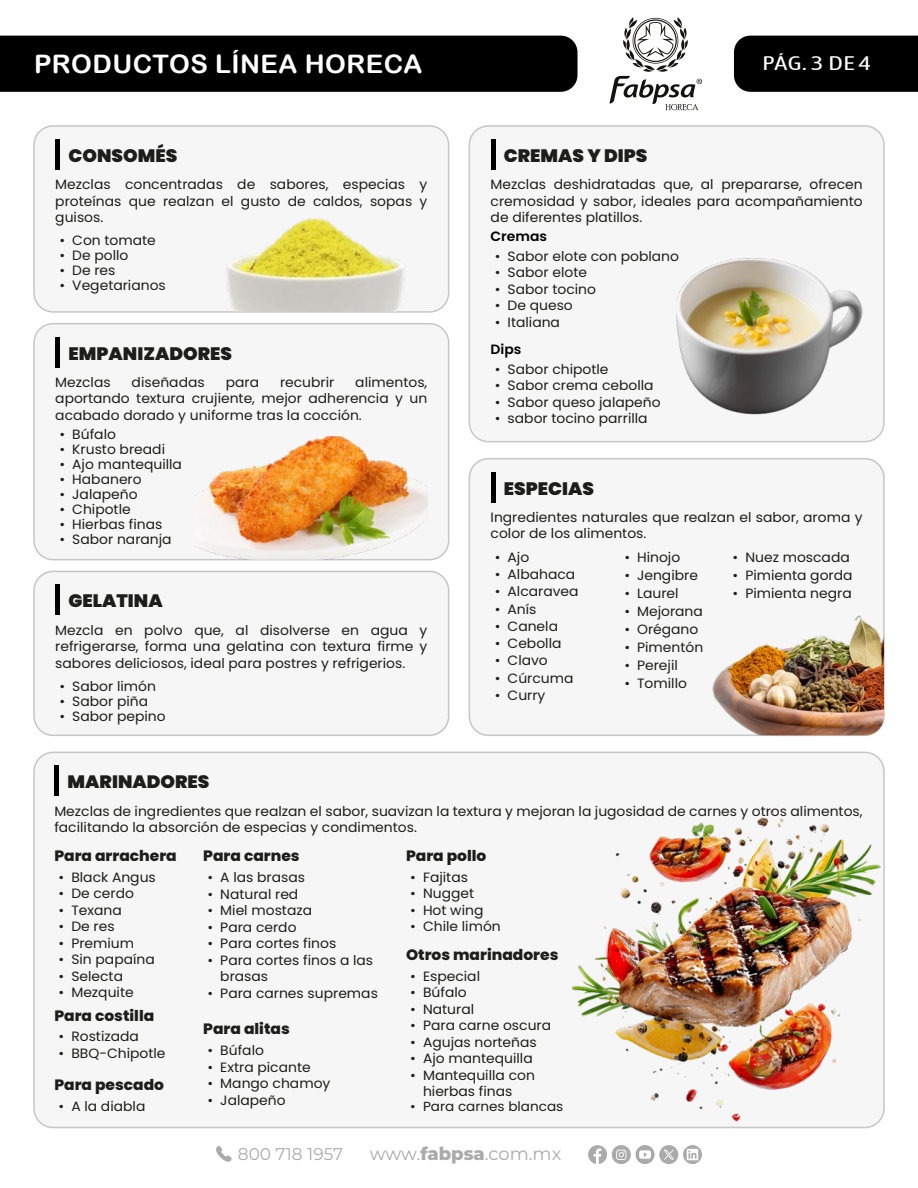
<style>
.page{position:relative;width:918px;height:1188px;background:#fff}
.page>*{position:absolute;margin:0;border:0;box-sizing:border-box;transform-origin:0 0}
.t1{font:25.5px "Arial Rounded MT Bold";letter-spacing:.015em;color:#fff}
.t2{font:19.65px "Asap Condensed";color:#fff;scale:1.34 1}
.t3{font:900 18px "Poppins";color:#1d1d1b}
.t4{font:18px "Montserrat";letter-spacing:-.005em;color:#aaa}
.t5{font:900 17.85px "Poppins";color:#1d1d1b;scale:1.04 1}
.t6{font:16.95px "Montserrat";color:#aaa}
.t7{font:800 15px "Poppins";color:#1d1d1b}
.t8{font:13.5px/16.5px "Poppins";color:#1d1d1b;text-align:justify}
.t9{font:600 13.5px "Poppins";color:#000}
.t10{font:13.2px "Poppins";color:#1d1d1b}
.s1{font-weight:800}
</style>
<div class="page">
<svg style="left:588px;top:1145px;width:114px;height:19px"></svg>
<svg style="left:216px;top:1146px;width:16px;height:16px"></svg>
<div style="left:0;top:36px;width:577px;height:56px;background:#000"></div>
<div style="left:734px;top:36px;width:184px;height:56px;background:#000"></div>
<svg style="left:609px;top:17px;width:93px;height:94px"></svg>
<div style="left:34px;top:126px;width:415px;height:186px;background:#f6f6f6;border-radius:19px"></div>
<div style="left:33px;top:125px;width:416px;height:188px;border:2px solid #c6c6c6;border-radius:19px"></div>
<div style="left:55px;top:139px;width:5px;height:30px;background:#000"></div>
<img style="left:222px;top:218px;width:197px;height:94px">
<div style="left:469px;top:126px;width:415px;height:316px;background:#f6f6f6;border-radius:19px"></div>
<div style="left:469px;top:125px;width:416px;height:317px;border:2px solid #c6c6c6;border-radius:19px"></div>
<hr style="left:491px;top:139px;width:4px;height:30px;background:#000">
<img style="left:677px;top:258px;width:186px;height:157px">
<div style="left:469px;top:459px;width:415px;height:276px;background:#f6f6f6;border-radius:19px"></div>
<div style="left:469px;top:458px;width:416px;height:278px;border:2px solid #c6c6c6;border-radius:19px"></div>
<hr style="left:491px;top:472px;width:4px;height:30px;background:#000">
<img style="left:710px;top:602px;width:174px;height:133px">
<div style="left:34px;top:571px;width:415px;height:164px;background:#f6f6f6;border-radius:19px"></div>
<div style="left:33px;top:571px;width:416px;height:165px;border:2px solid #c6c6c6;border-radius:19px"></div>
<div style="left:55px;top:585px;width:5px;height:30px;background:#000"></div>
<div style="left:34px;top:752px;width:850px;height:376px;background:#f6f6f6;border-radius:19px"></div>
<div style="left:54px;top:766px;width:5px;height:30px;background:#000"></div>
<img style="left:572px;top:804px;width:312px;height:324px">
<div style="left:34px;top:324px;width:415px;height:236px;background:#f6f6f6;border-radius:19px"></div>
<div style="left:33px;top:323px;width:416px;height:237px;border:2px solid #c6c6c6;border-radius:19px"></div>
<div style="left:55px;top:337px;width:5px;height:30px;background:#000"></div>
<img style="left:195px;top:436px;width:233px;height:124px">
<h1 class="t1" style="left:34px;top:49px;width:390px">PRODUCTOS LÍNEA HORECA</h1>
<h2 class="t2" style="left:762px;top:49px;width:83px">PÁG. 3 DE 4</h2>
<h3 class="t3" style="left:69px;top:145px;width:110px">CONSOMÉS</h3>
<p class="t8" style="left:55px;top:176px;width:374px">Mezclas concentradas de sabores, especias y proteínas que realzan el gusto de caldos, sopas y guisos.</p>
<p class="t8" style="left:60px;top:233px;width:98px">• Con tomate</p>
<p class="t8" style="left:60px;top:248px;width:70px">• De pollo</p>
<p class="t8" style="left:60px;top:263px;width:57px">• De res</p>
<p class="t8" style="left:60px;top:278px;width:108px">• Vegetarianos</p>
<h3 class="t3" style="left:69px;top:343px;width:165px">EMPANIZADORES</h3>
<p class="t8" style="left:55px;top:374px;width:57px">Mezclas</p>
<p class="t8" style="left:132px;top:374px;width:75px">diseñadas</p>
<p class="t8" style="left:226px;top:374px;width:35px">para</p>
<p class="t8" style="left:280px;top:374px;width:56px">recubrir</p>
<p class="t8" style="left:55px;top:374px;width:374px;text-indent:300px">alimentos, aportando textura crujiente, mejor adherencia y un acabado dorado y uniforme tras la cocción.</p>
<p class="t8" style="left:60px;top:426px;width:58px">• Búfalo</p>
<p class="t8" style="left:60px;top:441px;width:107px">• Krusto breadi</p>
<p class="t8" style="left:60px;top:456px;width:124px">• Ajo mantequilla</p>
<p class="t8" style="left:60px;top:471px;width:84px">• Habanero</p>
<p class="t8" style="left:60px;top:486px;width:80px">• Jalapeño</p>
<p class="t8" style="left:60px;top:501px;width:73px">• Chipotle</p>
<p class="t8" style="left:60px;top:516px;width:104px">• Hierbas finas</p>
<p class="t8" style="left:60px;top:531px;width:114px">• Sabor naranja</p>
<h3 class="t3" style="left:69px;top:591px;width:96px">GELATINA</h3>
<p class="t8" style="left:55px;top:622px;width:374px">Mezcla en polvo que, al disolverse en agua y refrigerarse, forma una gelatina con textura firme y sabores deliciosos, ideal para postres y refrigerios.</p>
<p class="t8" style="left:60px;top:678px;width:98px">• Sabor limón</p>
<p class="t8" style="left:60px;top:693px;width:90px">• Sabor piña</p>
<p class="t8" style="left:60px;top:708px;width:108px">• Sabor pepino</p>
<h3 class="t3" style="left:504px;top:145px;width:145px">CREMAS Y DIPS</h3>
<p class="t8" style="left:491px;top:176px;width:374px">Mezclas deshidratadas que, al prepararse, ofrecen cremosidad y sabor, ideales para acompañamiento de diferentes platillos.</p>
<p class="t8" style="left:495px;top:248px;width:186px">• Sabor elote con poblano</p>
<p class="t8" style="left:495px;top:264px;width:94px">• Sabor elote</p>
<p class="t8" style="left:495px;top:281px;width:103px">• Sabor tocino</p>
<p class="t8" style="left:495px;top:297px;width:80px">• De queso</p>
<p class="t8" style="left:495px;top:314px;width:67px">• Italiana</p>
<p class="t9" style="left:491px;top:229px;width:58px">Cremas</p>
<p class="t9" style="left:491px;top:342px;width:32px">Dips</p>
<p class="t8" style="left:495px;top:361px;width:115px">• Sabor chipotle</p>
<p class="t8" style="left:495px;top:377px;width:160px">• Sabor crema cebolla</p>
<p class="t8" style="left:495px;top:394px;width:167px">• Sabor queso jalapeño</p>
<p class="t8" style="left:495px;top:410px;width:154px">• sabor tocino parrilla</p>
<h3 class="t3" style="left:504px;top:478px;width:92px">ESPECIAS</h3>
<p class="t8" style="left:491px;top:509px;width:374px">Ingredientes naturales que realzan el sabor, aroma y color de los alimentos.</p>
<p class="t8" style="left:495px;top:549px;width:36px">• Ajo</p>
<p class="t8" style="left:495px;top:566px;width:82px">• Albahaca</p>
<p class="t8" style="left:495px;top:583px;width:85px">• Alcaravea</p>
<p class="t8" style="left:495px;top:601px;width:43px">• Anís</p>
<p class="t8" style="left:495px;top:618px;width:65px">• Canela</p>
<p class="t8" style="left:495px;top:635px;width:68px">• Cebolla</p>
<p class="t8" style="left:495px;top:652px;width:55px">• Clavo</p>
<p class="t8" style="left:495px;top:670px;width:80px">• Cúrcuma</p>
<p class="t8" style="left:495px;top:687px;width:52px">• Curry</p>
<p class="t8" style="left:624px;top:549px;width:57px">• Hinojo</p>
<p class="t8" style="left:624px;top:567px;width:75px">• Jengibre</p>
<p class="t8" style="left:624px;top:585px;width:56px">• Laurel</p>
<p class="t8" style="left:624px;top:603px;width:80px">• Mejorana</p>
<p class="t8" style="left:624px;top:621px;width:76px">• Orégano</p>
<p class="t8" style="left:624px;top:639px;width:80px">• Pimentón</p>
<p class="t8" style="left:624px;top:657px;width:55px">• Perejil</p>
<p class="t8" style="left:624px;top:675px;width:64px">• Tomillo</p>
<p class="t8" style="left:733px;top:549px;width:119px">• Nuez moscada</p>
<p class="t8" style="left:733px;top:567px;width:121px">• Pimienta gorda</p>
<p class="t8" style="left:733px;top:585px;width:121px">• Pimienta negra</p>
<h3 class="t5" style="left:68px;top:772px;width:138px">MARINADORES</h3>
<p class="t8" style="left:54px;top:803px;width:810px">Mezclas de ingredientes que realzan el sabor, suavizan la textura y mejoran la jugosidad de carnes y otros alimentos, facilitando la absorción de especias y condimentos.</p>
<p class="t8" style="left:59px;top:869px;width:99px">• Black Angus</p>
<p class="t8" style="left:59px;top:885px;width:77px">• De cerdo</p>
<p class="t8" style="left:59px;top:902px;width:65px">• Texana</p>
<p class="t8" style="left:59px;top:918px;width:57px">• De res</p>
<p class="t8" style="left:59px;top:935px;width:77px">• Premium</p>
<p class="t8" style="left:59px;top:951px;width:98px">• Sin papaína</p>
<p class="t8" style="left:59px;top:968px;width:66px">• Selecta</p>
<p class="t8" style="left:59px;top:984px;width:77px">• Mezquite</p>
<p class="t7" style="left:54px;top:847px;width:124px">Para arrachera</p>
<p class="t7" style="left:406px;top:847px;width:82px">Para pollo</p>
<p class="t7" style="left:203px;top:847px;width:98px">Para carnes</p>
<p class="t8" style="left:410px;top:869px;width:59px">• Fajitas</p>
<p class="t8" style="left:410px;top:885px;width:65px">• Nugget</p>
<p class="t8" style="left:410px;top:902px;width:75px">• Hot wing</p>
<p class="t8" style="left:410px;top:918px;width:92px">• Chile limón</p>
<p class="t8" style="left:208px;top:869px;width:99px">• A las brasas</p>
<p class="t8" style="left:208px;top:886px;width:92px">• Natural red</p>
<p class="t8" style="left:208px;top:902px;width:106px">• Miel mostaza</p>
<p class="t8" style="left:208px;top:919px;width:91px">• Para cerdo</p>
<p class="t8" style="left:208px;top:935px;width:130px">• Para cortes finos</p>
<p class="t8" style="left:220px;top:952px;width:154px;text-indent:-13px">• Para cortes finos a las brasas</p>
<p class="t8" style="left:208px;top:985px;width:172px">• Para carnes supremas</p>
<p class="t7" style="left:406px;top:946px;width:154px">Otros marinadores</p>
<p class="t8" style="left:410px;top:968px;width:71px">• Especial</p>
<p class="t8" style="left:410px;top:984px;width:58px">• Búfalo</p>
<p class="t8" style="left:410px;top:1001px;width:65px">• Natural</p>
<p class="t8" style="left:410px;top:1017px;width:142px">• Para carne oscura</p>
<p class="t8" style="left:410px;top:1034px;width:128px">• Agujas norteñas</p>
<p class="t8" style="left:410px;top:1050px;width:124px">• Ajo mantequilla</p>
<p class="t8" style="left:423px;top:1067px;width:113px;text-indent:-13px">• Mantequilla con hierbas finas</p>
<p class="t10" style="left:410px;top:1099px;width:155px">• Para carnes blancas</p>
<p class="t7" style="left:54px;top:1007px;width:101px">Para costilla</p>
<p class="t7" style="left:203px;top:1020px;width:88px">Para alitas</p>
<p class="t8" style="left:59px;top:1028px;width:82px">• Rostizada</p>
<p class="t8" style="left:59px;top:1045px;width:108px">• BBQ-Chipotle</p>
<p class="t8" style="left:208px;top:1042px;width:58px">• Búfalo</p>
<p class="t8" style="left:208px;top:1059px;width:105px">• Extra picante</p>
<p class="t8" style="left:208px;top:1075px;width:124px">• Mango chamoy</p>
<p class="t8" style="left:208px;top:1092px;width:80px">• Jalapeño</p>
<p class="t7" style="left:54px;top:1076px;width:111px">Para pescado</p>
<p class="t8" style="left:59px;top:1098px;width:88px">• A la diabla</p>
<p class="t6" style="left:238px;top:1142px;width:107px">800 718 1957</p>
<h3 class="t4" style="left:370px;top:1141px;width:193px">www.<span class="s1">fabpsa</span>.com.mx</h3>
</div>
